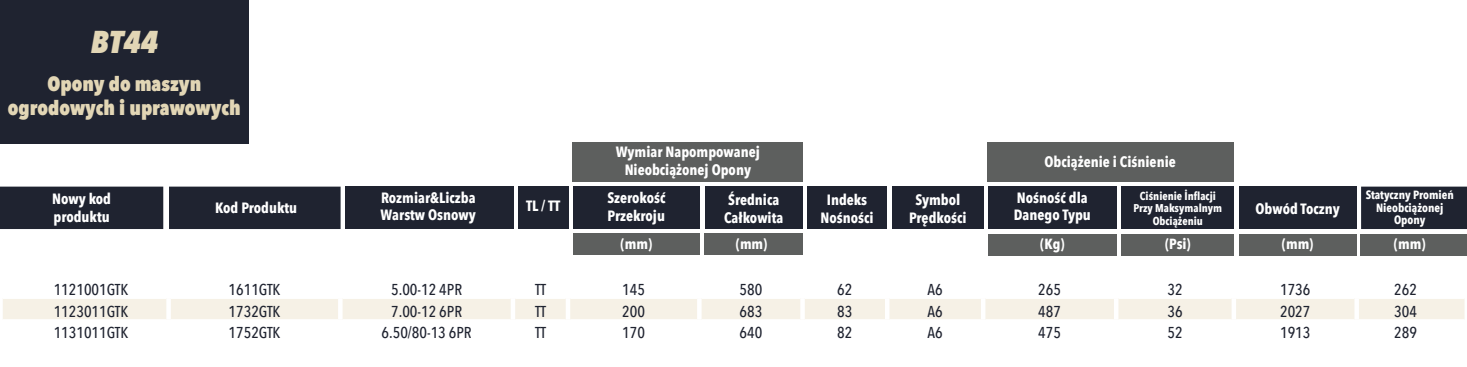
<style>
.page{position:relative;width:1467px;height:367px;background:#fff}
.page>*{position:absolute;margin:0;border:0;box-sizing:border-box;transform-origin:0 0}
.t1{font:italic 800 31.5px "Avenir Next Condensed";color:#e2d6b5}
.t2{font:800 20.25px "Avenir Next Condensed";color:#e2d6b5}
.t3{font:500 15.75px "Avenir Next Condensed";color:#1f2330}
.t4{font:700 14.85px/17.8px "Avenir Next Condensed";color:#fff;text-align:center}
.t5{font:700 14.62px "Avenir Next Condensed";color:#fff}
.t6{font:700 11.92px/12.6px "Avenir Next Condensed";color:#fff;text-align:center}
.t7{font:700 11.25px/12.4px "Avenir Next Condensed";color:#fff;text-align:center}
</style>
<div class="page">
<div style="left:0;top:0;width:249px;height:144px;background:#1f2330"></div>
<div style="left:3px;top:299px;width:1461px;height:20px;background:#f6f1e6"></div>
<div style="left:166px;top:298px;width:5px;height:22px;background:#fff"></div>
<div style="left:338px;top:298px;width:5px;height:22px;background:#fff"></div>
<hr style="left:511px;top:298px;width:4px;height:22px;background:#fff">
<hr style="left:566px;top:298px;width:4px;height:22px;background:#fff">
<div style="left:697px;top:298px;width:5px;height:22px;background:#fff"></div>
<div style="left:800px;top:298px;width:5px;height:22px;background:#fff"></div>
<hr style="left:885px;top:298px;width:4px;height:22px;background:#fff">
<hr style="left:981px;top:298px;width:4px;height:22px;background:#fff">
<hr style="left:1114px;top:298px;width:4px;height:22px;background:#fff">
<hr style="left:1232px;top:298px;width:4px;height:22px;background:#fff">
<div style="left:1354px;top:298px;width:5px;height:22px;background:#fff"></div>
<div style="left:573px;top:186px;width:127px;height:43px;background:#1f2330"></div>
<div style="left:705px;top:186px;width:98px;height:43px;background:#1f2330"></div>
<div style="left:345px;top:186px;width:168px;height:43px;background:#1f2330"></div>
<div style="left:807px;top:186px;width:79px;height:43px;background:#1f2330"></div>
<div style="left:518px;top:186px;width:50px;height:43px;background:#1f2330"></div>
<div style="left:1239px;top:186px;width:118px;height:43px;background:#1f2330"></div>
<div style="left:892px;top:186px;width:91px;height:43px;background:#1f2330"></div>
<div style="left:1361px;top:186px;width:106px;height:43px;background:#1f2330"></div>
<div style="left:169px;top:186px;width:172px;height:43px;background:#1f2330"></div>
<div style="left:0;top:186px;width:163px;height:43px;background:#1f2330"></div>
<div style="left:1122px;top:186px;width:112px;height:43px;background:#1f2330"></div>
<div style="left:988px;top:186px;width:129px;height:43px;background:#1f2330"></div>
<div style="left:988px;top:234px;width:129px;height:22px;background:#5d5f5e"></div>
<div style="left:1121px;top:234px;width:112px;height:22px;background:#5d5f5e"></div>
<div style="left:573px;top:233px;width:127px;height:22px;background:#5d5f5e"></div>
<div style="left:705px;top:233px;width:98px;height:22px;background:#5d5f5e"></div>
<div style="left:1239px;top:234px;width:118px;height:22px;background:#5d5f5e"></div>
<div style="left:1361px;top:234px;width:106px;height:22px;background:#5d5f5e"></div>
<div style="left:573px;top:143px;width:230px;height:39px;background:#5d5f5e"></div>
<div style="left:987px;top:143px;width:246px;height:39px;background:#5d5f5e"></div>
<p class="t1" style="left:91px;top:22px;width:69px">BT44</p>
<p class="t2" style="left:47px;top:71px;width:155px">Opony do maszyn</p>
<p class="t2" style="left:8px;top:95px;width:234px">ogrodowych i uprawowych</p>
<p class="t4" style="left:52px;top:190px;width:61px">Nowy kod</p>
<p class="t4" style="left:54px;top:208px;width:58px">produktu</p>
<p class="t4" style="left:215px;top:199px;width:83px">Kod Produktu</p>
<p class="t4" style="left:381px;top:188px;width:96px">Rozmiar&amp;Liczba</p>
<p class="t4" style="left:381px;top:206px;width:97px">Warstw Osnowy</p>
<p class="t4" style="left:526px;top:197px;width:36px">TL / TT</p>
<p class="t4" style="left:616px;top:143px;width:146px">Wymiar Napompowanej</p>
<p class="t4" style="left:625px;top:161px;width:128px">Nieobciążonej Opony</p>
<p class="t4" style="left:607px;top:189px;width:60px">Szerokość</p>
<p class="t4" style="left:608px;top:206px;width:59px">Przekroju</p>
<p class="t4" style="left:728px;top:190px;width:53px">Średnica</p>
<p class="t4" style="left:724px;top:208px;width:61px">Całkowita</p>
<p class="t4" style="left:820px;top:190px;width:55px">Indeks<br>Nośności</p>
<p class="t4" style="left:915px;top:190px;width:46px">Symbol</p>
<p class="t4" style="left:909px;top:208px;width:59px">Prędkości</p>
<p class="t4" style="left:1044px;top:153px;width:133px">Obciążenie i Ciśnienie</p>
<p class="t7" style="left:1133px;top:190px;width:90px">Ciśnienie İnflacji<br>Przy Maksymalnym<br>Obciążeniu</p>
<p class="t4" style="left:1014px;top:188px;width:79px;text-align:left">Nośność dla<br>Danego Typu</p>
<p class="t4" style="left:1255px;top:200px;width:86px">Obwód Toczny</p>
<p class="t6" style="left:1366px;top:188px;width:90px">Statyczny Promień<br>Nieobciążonej</p>
<p class="t6" style="left:1394px;top:213px;width:33px">Opony</p>
<p class="t5" style="left:621px;top:235px;width:33px">(mm)</p>
<p class="t5" style="left:736px;top:235px;width:33px">(mm)</p>
<p class="t5" style="left:1040px;top:235px;width:26px">(Kg)</p>
<p class="t5" style="left:1165px;top:235px;width:27px">(Psi)</p>
<p class="t5" style="left:1282px;top:235px;width:33px">(mm)</p>
<p class="t5" style="left:1394px;top:235px;width:33px">(mm)</p>
<p class="t3" style="left:54px;top:280px;width:76px">1121001GTK</p>
<p class="t3" style="left:229px;top:280px;width:53px">1611GTK</p>
<p class="t3" style="left:391px;top:280px;width:72px">5.00-12 4PR</p>
<p class="t3" style="left:535px;top:280px;width:13px">TT</p>
<p class="t3" style="left:622px;top:280px;width:24px">145</p>
<p class="t3" style="left:740px;top:280px;width:24px">580</p>
<p class="t3" style="left:837px;top:280px;width:17px">62</p>
<p class="t3" style="left:928px;top:280px;width:17px">A6</p>
<p class="t3" style="left:1038px;top:280px;width:24px">265</p>
<p class="t3" style="left:1167px;top:280px;width:17px">32</p>
<p class="t3" style="left:1280px;top:280px;width:32px">1736</p>
<p class="t3" style="left:1394px;top:280px;width:24px">262</p>
<p class="t3" style="left:54px;top:301px;width:76px">1123011GTK</p>
<p class="t3" style="left:229px;top:301px;width:53px">1732GTK</p>
<p class="t3" style="left:391px;top:301px;width:72px">7.00-12 6PR</p>
<p class="t3" style="left:535px;top:301px;width:13px">TT</p>
<p class="t3" style="left:622px;top:301px;width:24px">200</p>
<p class="t3" style="left:740px;top:301px;width:24px">683</p>
<p class="t3" style="left:837px;top:301px;width:17px">83</p>
<p class="t3" style="left:928px;top:301px;width:17px">A6</p>
<p class="t3" style="left:1038px;top:301px;width:24px">487</p>
<p class="t3" style="left:1167px;top:301px;width:17px">36</p>
<p class="t3" style="left:1280px;top:301px;width:32px">2027</p>
<p class="t3" style="left:1394px;top:301px;width:24px">304</p>
<p class="t3" style="left:54px;top:323px;width:76px">1131011GTK</p>
<p class="t3" style="left:229px;top:323px;width:53px">1752GTK</p>
<p class="t3" style="left:382px;top:323px;width:92px">6.50/80-13 6PR</p>
<p class="t3" style="left:535px;top:323px;width:13px">TT</p>
<p class="t3" style="left:622px;top:323px;width:24px">170</p>
<p class="t3" style="left:740px;top:323px;width:24px">640</p>
<p class="t3" style="left:837px;top:323px;width:17px">82</p>
<p class="t3" style="left:928px;top:323px;width:17px">A6</p>
<p class="t3" style="left:1038px;top:323px;width:24px">475</p>
<p class="t3" style="left:1167px;top:323px;width:17px">52</p>
<p class="t3" style="left:1280px;top:323px;width:32px">1913</p>
<p class="t3" style="left:1394px;top:323px;width:24px">289</p>
</div>
